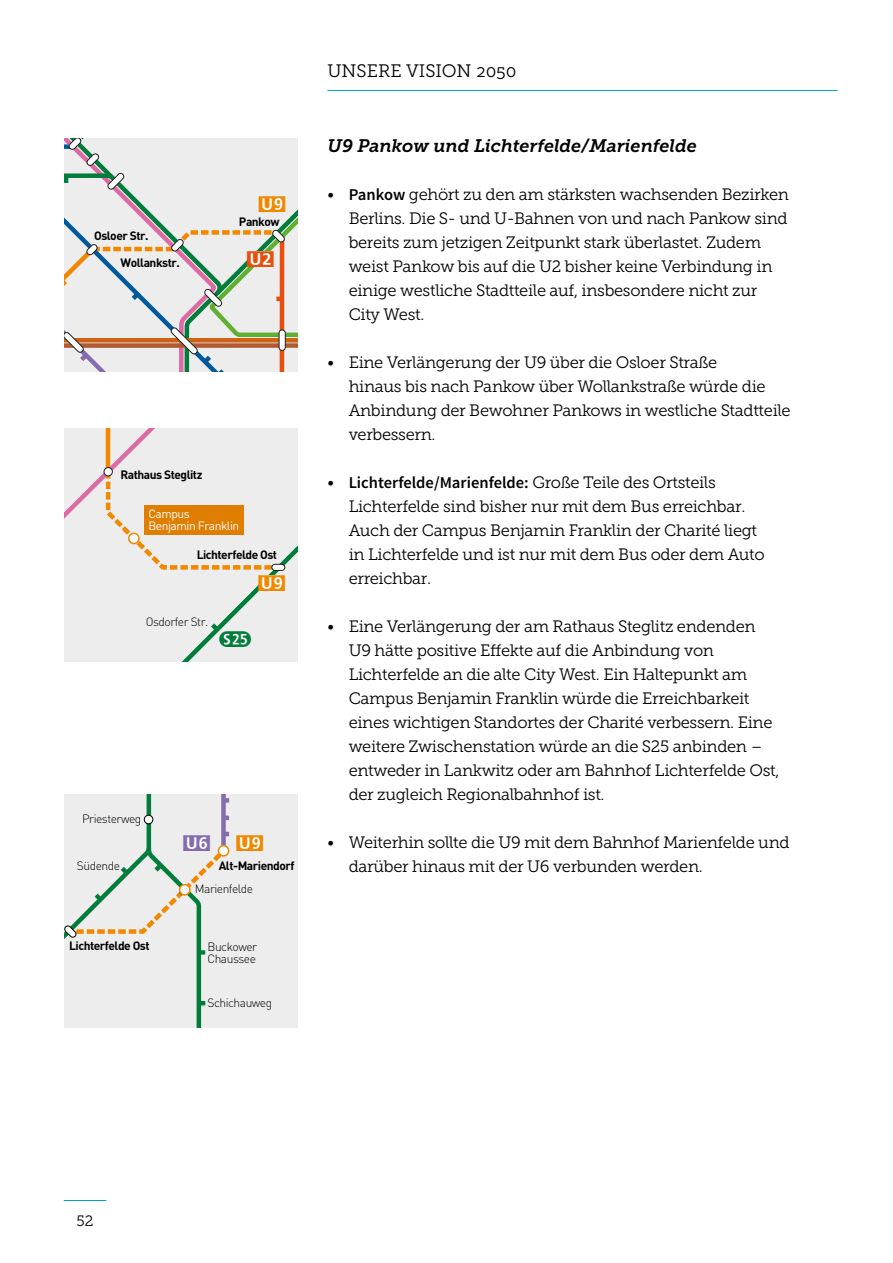
<style>
.page{position:relative;width:893px;height:1263px;background:#fff}
.page>*{position:absolute;margin:0;border:0;box-sizing:border-box;transform-origin:0 0}
.t1{font:31.5px "BVG Pi Neu";color:#f18800}
.t2{font:31.5px "BVG Pi Neu";color:#007d3b}
.t3{font:31.5px "BVG Pi Neu";color:#e84f0e}
.t4{font:31.5px "BVG Pi Neu";color:#846cad}
.t5{font:italic 18px "Museo Slab 700";color:#000}
.t6{font:18px "Museo Slab 300";color:#000}
.t7{font:16.5px/24px "Museo Slab 300";letter-spacing:-.02em;color:#000}
.t8{font:600 16.5px "Source Sans Pro";color:#000}
.t9{font:15px "Museo Slab 300";color:#000}
.t10{font:700 12px "DIN";letter-spacing:-.04em;color:#000}
.t11{font:300 12px/12px "DIN";letter-spacing:-.04em;color:#000}
.t12{font:12px/12px "DIN";letter-spacing:-.04em;color:#fff}
.s1{font-family:"Source Sans Pro";font-weight:600}
.s2{font-family:"Museo Slab 300";font-weight:400}
</style>
<div class="page">
<svg style="left:64px;top:139px;width:233px;height:233px;background:#e0dad5"></svg>
<div style="left:64px;top:428px;width:233px;height:233px;background:#ededed"></div>
<div style="left:104px;top:467px;width:8px;height:9px;background:#fff;border-radius:50%"></div>
<div style="left:104px;top:467px;width:9px;height:9px;border:1px solid #1d1e1b;border-radius:50%"></div>
<div style="left:272px;top:564px;width:13px;height:6px;background:#fff;border-radius:3px"></div>
<div style="left:271px;top:564px;width:14px;height:7px;border:1px solid #1d1e1b;border-radius:3px"></div>
<div style="left:261px;top:196px;width:22px;height:16px;background:#fff"></div>
<div style="left:261px;top:576px;width:21px;height:15px;background:#fff"></div>
<div style="left:250px;top:251px;width:22px;height:16px;background:#fff"></div>
<div style="left:224px;top:633px;width:23px;height:12px;background:#fff"></div>
<div style="left:129px;top:533px;width:10px;height:10px;background:#fff;border-radius:50%"></div>
<div style="left:128px;top:532px;width:12px;height:12px;border:2px solid #f18800;border-radius:50%"></div>
<div style="left:144px;top:505px;width:100px;height:29px;background:#df7e00"></div>
<div style="left:64px;top:794px;width:233px;height:233px;background:#ededed"></div>
<div style="left:239px;top:835px;width:21px;height:16px;background:#fff"></div>
<div style="left:187px;top:835px;width:22px;height:15px;background:#fff"></div>
<div style="left:180px;top:885px;width:10px;height:10px;background:#fff;border-radius:50%"></div>
<div style="left:179px;top:884px;width:12px;height:12px;border:2px solid #f18800;border-radius:50%"></div>
<div style="left:218px;top:846px;width:11px;height:10px;background:#fff;border-radius:50%"></div>
<div style="left:218px;top:845px;width:11px;height:12px;border:2px solid #f18800;border-radius:50%"></div>
<hr style="left:64px;top:1200px;width:42px;height:1px;background:#00a1be">
<hr style="left:327px;top:90px;width:511px;height:1px;background:#00a1be">
<h1 class="t1" style="left:258px;top:184px;width:31px">p</h1>
<p class="t10" style="left:94px;top:228px;width:56px">Osloer Str.</p>
<p class="t10" style="left:121px;top:255px;width:61px">Wollankstr.</p>
<p class="t10" style="left:239px;top:213px;width:42px">Pankow</p>
<h1 class="t3" style="left:246px;top:238px;width:31px">i</h1>
<p class="t10" style="left:120px;top:467px;width:83px">Rathaus Steglitz</p>
<p class="t12" style="left:148px;top:508px;width:92px">Campus<br>Benjamin Franklin</p>
<p class="t10" style="left:197px;top:546px;width:82px">Lichterfelde Ost</p>
<p class="t11" style="left:146px;top:615px;width:64px">Osdorfer Str.</p>
<h1 class="t1" style="left:257px;top:563px;width:31px">p</h1>
<h1 class="t2" style="left:218px;top:618px;width:36px">BO</h1>
<p class="t11" style="left:82px;top:812px;width:61px">Priesterweg</p>
<p class="t11" style="left:77px;top:859px;width:45px">Südende</p>
<h1 class="t4" style="left:182px;top:822px;width:31px">m</h1>
<h1 class="t1" style="left:235px;top:822px;width:31px">p</h1>
<p class="t10" style="left:219px;top:857px;width:77px">Alt-Mariendorf</p>
<p class="t10" style="left:69px;top:938px;width:82px">Lichterfelde Ost</p>
<p class="t11" style="left:195px;top:882px;width:60px">Marienfelde</p>
<p class="t11" style="left:207px;top:941px;width:51px">Buckower<br>Chaussee</p>
<p class="t11" style="left:207px;top:996px;width:66px">Schichauweg</p>
<p class="t6" style="left:327px;top:61px;width:27px">Unsere</p>
<p class="t6" style="left:406px;top:61px;width:24px">Vision</p>
<p class="t6" style="left:476px;top:61px;width:42px">2050</p>
<p class="t5" style="left:327px;top:135px;width:371px">U9 Pankow und Lichterfelde/Marienfelde</p>
<p class="t7" style="left:349px;top:182px;width:442px;text-indent:-21px">• <span class="s1">Pankow</span> gehört zu den am stärksten wachsenden Bezirken Berlins. Die S- und U-Bahnen von und nach Pankow sind bereits zum jetzigen Zeitpunkt stark überlastet. Zudem weist Pankow bis auf die U2 bisher keine Verbindung in einige westliche Stadtteile auf, insbesondere nicht zur City West.</p>
<p class="t7" style="left:349px;top:350px;width:443px;text-indent:-21px">• Eine Verlängerung der U9 über die Osloer Straße<br>hinaus bis nach Pankow über Wollankstraße würde die Anbindung der Bewohner Pankows in westliche Stadtteile verbessern.</p>
<p class="t8" style="left:327px;top:472px;width:390px"><span class="s2">•</span> Lichterfelde/Marienfelde: <span class="s2">Große Teile des Ortsteils</span></p>
<p class="t7" style="left:349px;top:494px;width:418px">Lichterfelde sind bisher nur mit dem Bus erreichbar.<br>Auch der Campus Benjamin Franklin der Charité liegt in Lichterfelde und ist nur mit dem Bus oder dem Auto erreichbar.</p>
<p class="t7" style="left:349px;top:614px;width:432px;text-indent:-21px">• Eine Verlängerung der am Rathaus Steglitz endenden U9 hätte positive Effekte auf die Anbindung von Lichterfelde an die alte City West. Ein Haltepunkt am Campus Benjamin Franklin würde die Erreichbarkeit eines wichtigen Standortes der Charité verbessern. Eine weitere Zwischenstation würde an die S25 anbinden – entweder in Lankwitz oder am Bahnhof Lichterfelde Ost, der zugleich Regionalbahnhof ist.</p>
<p class="t7" style="left:349px;top:830px;width:442px;text-indent:-21px">• Weiterhin sollte die U9 mit dem Bahnhof Marienfelde und darüber hinaus mit der U6 verbunden werden.</p>
<p class="t9" style="left:77px;top:1213px;width:18px">52</p>
</div>
